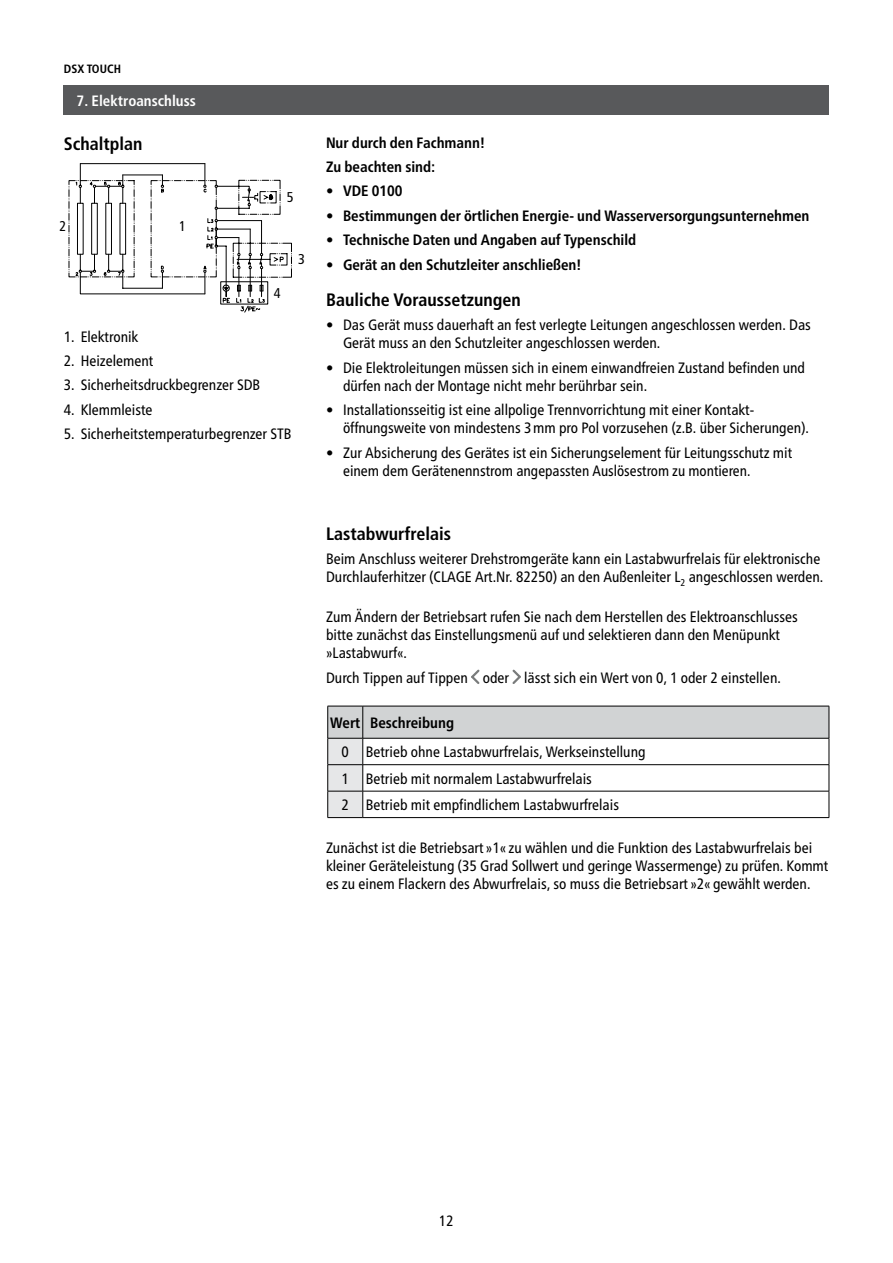
<style>
.page{position:relative;width:893px;height:1263px;background:#fff}
.page>*{position:absolute;margin:0;border:0;box-sizing:border-box;transform-origin:0 0}
.t1{font:700 condensed 18px "Frutiger LT Std";color:#000}
.t2{font:condensed 15px/18px "Frutiger Neue LTW1 G";color:#000}
.t3{font:700 condensed 15px/24.3px "Frutiger Neue LTW1 G";color:#000}
.t4{font:700 condensed 15px "Frutiger LT Std";color:#fff}
.t5{font:condensed 15px "Frutiger LT Std";color:#000}
.t6{font:condensed 14.25px "Frutiger LT Std";color:#000}
.t7{font:700 condensed 12px "Frutiger LT Std";color:#000}
</style>
<div class="page">
<svg style="left:68px;top:163px;width:224px;height:150px"></svg>
<svg style="left:471px;top:669px;width:9px;height:15px"></svg>
<svg style="left:512px;top:669px;width:9px;height:15px"></svg>
<svg style="left:327px;top:706px;width:503px;height:111px"></svg>
<hr style="left:327px;top:817px;width:36px;height:1px;background:#000">
<hr style="left:363px;top:817px;width:466px;height:1px;background:#000">
<div style="left:64px;top:85px;width:765px;height:30px;background:#58595b"></div>
<p class="t7" style="left:64px;top:62px;width:59px">DSX TOUCH</p>
<p class="t4" style="left:77px;top:92px;width:121px">7. Elektroanschluss</p>
<p class="t1" style="left:64px;top:133px;width:80px">Schaltplan</p>
<p class="t6" style="left:59px;top:218px;width:8px">2</p>
<p class="t6" style="left:179px;top:218px;width:8px">1</p>
<p class="t6" style="left:287px;top:188px;width:8px">5</p>
<p class="t6" style="left:274px;top:285px;width:8px">4</p>
<p class="t6" style="left:298px;top:251px;width:8px">3</p>
<p class="t2" style="left:64px;top:327px;width:76px">1. Elektronik</p>
<p class="t2" style="left:64px;top:352px;width:91px">2. Heizelement</p>
<p class="t2" style="left:64px;top:376px;width:198px">3. Sicherheitsdruckbegrenzer SDB</p>
<p class="t2" style="left:64px;top:400px;width:90px">4. Klemmleiste</p>
<p class="t2" style="left:64px;top:425px;width:229px">5. Sicherheitstemperaturbegrenzer STB</p>
<p class="t3" style="left:326px;top:130px;width:160px">Nur durch den Fachmann!<br>Zu beachten sind:</p>
<p class="t3" style="left:326px;top:179px;width:78px">• VDE 0100</p>
<p class="t3" style="left:326px;top:203px;width:485px">• Bestimmungen der örtlichen Energie- und Wasserversorgungsunternehmen</p>
<p class="t3" style="left:326px;top:228px;width:312px">• Technische Daten und Angaben auf Typenschild</p>
<p class="t3" style="left:326px;top:252px;width:257px">• Gerät an den Schutzleiter anschließen!</p>
<p class="t1" style="left:326px;top:289px;width:196px">Bauliche Voraussetzungen</p>
<p class="t2" style="left:343px;top:316px;width:469px;text-indent:-17px">• Das Gerät muss dauerhaft an fest verlegte Leitungen angeschlossen werden. Das<br>Gerät muss an den Schutzleiter angeschlossen werden.</p>
<p class="t2" style="left:343px;top:358px;width:464px;text-indent:-17px">• Die Elektroleitungen müssen sich in einem einwandfreien Zustand befinden und dürfen nach der Montage nicht mehr berührbar sein.</p>
<p class="t2" style="left:343px;top:401px;width:467px;text-indent:-17px">• Installationsseitig ist eine allpolige Trennvorrichtung mit einer Kontakt&shy;öffnungsweite von mindestens 3mm pro Pol vorzusehen (z.B. über Sicherungen).</p>
<p class="t2" style="left:343px;top:443px;width:451px;text-indent:-17px">• Zur Absicherung des Gerätes ist ein Sicherungselement für Leitungsschutz mit einem dem Gerätenennstrom angepassten Auslösestrom zu montieren.</p>
<p class="t1" style="left:326px;top:523px;width:127px">Lastabwurfrelais</p>
<p class="t2" style="left:326px;top:550px;width:499px">Beim Anschluss weiterer Drehstromgeräte kann ein Lastabwurfrelais für elektronische<br>Durchlauferhitzer (CLAGE Art.Nr. 82250) an den Außenleiter L<sub>2</sub> angeschlossen werden.</p>
<p class="t2" style="left:326px;top:608px;width:473px">Zum Ändern der Betriebsart rufen Sie nach dem Herstellen des Elektroanschlusses bitte zunächst das Einstellungsmenü auf und selektieren dann den Menüpunkt »Lastabwurf«.</p>
<p class="t2" style="left:326px;top:668px;width:456px">Durch Tippen auf Tippen oder lässt sich ein Wert von 0, 1 oder 2 einstellen.</p>
<p class="t3" style="left:330px;top:710px;width:125px">Wert Beschreibung</p>
<p class="t2" style="left:342px;top:739px;width:306px;line-height:26.4px">0 Betrieb ohne Lastabwurfrelais, Werkseinstellung<br>1 Betrieb mit normalem Lastabwurfrelais<br>2 Betrieb mit empfindlichem Lastabwurfrelais</p>
<p class="t2" style="left:326px;top:838px;width:504px">Zunächst ist die Betriebsart »1« zu wählen und die Funktion des Lastabwurfrelais bei kleiner Geräteleistung (35 Grad Sollwert und geringe Wassermenge) zu prüfen. Kommt es zu einem Flackern des Abwurfrelais, so muss die Betriebsart »2« gewählt werden.</p>
<p class="t5" style="left:439px;top:1212px;width:16px">12</p>
</div>
